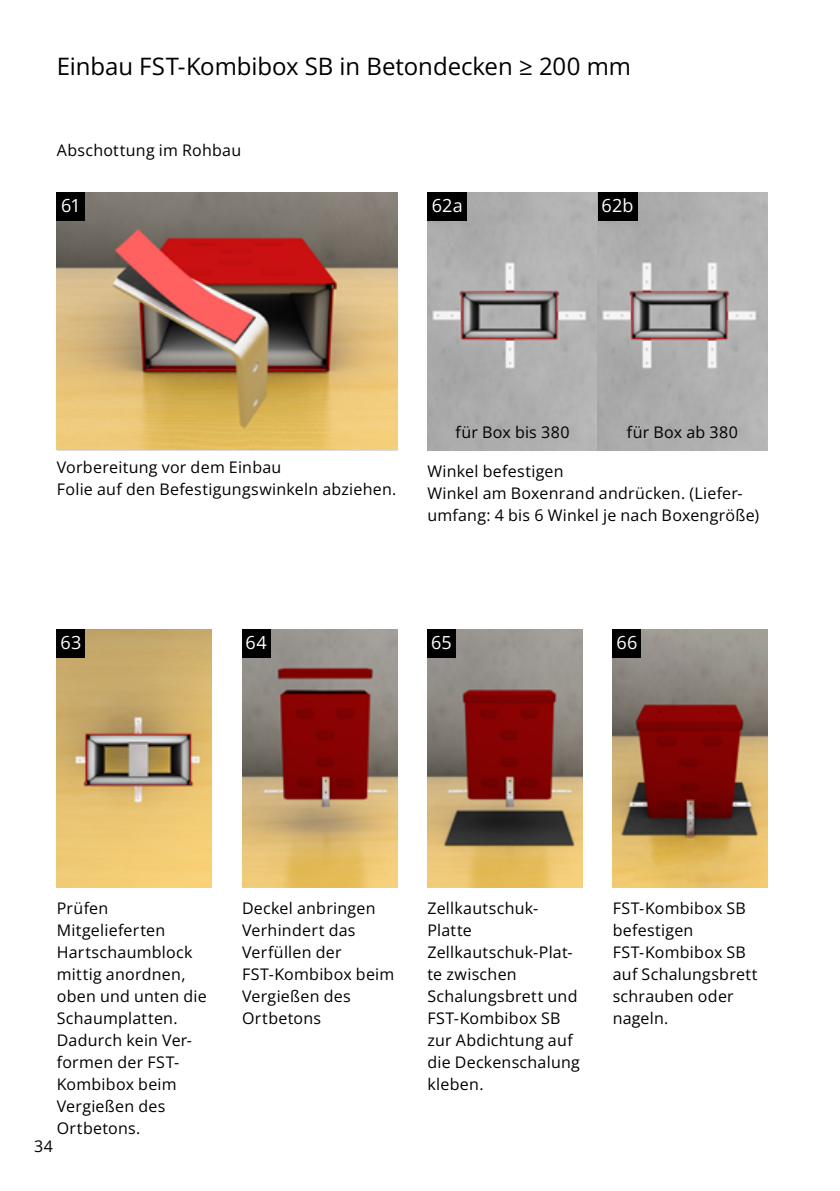
<style>
.page{position:relative;width:840px;height:1191px;background:#fff}
.page>*{position:absolute;margin:0;border:0;box-sizing:border-box;transform-origin:0 0}
.Überschrift_12pt{font:700 24px "Open Sans";letter-spacing:-.005em;color:#000}
.Nummer{font:700 18px "Open Sans";letter-spacing:.01em;color:#fff}
.copy_8pt{font:16px/22px "Open Sans";letter-spacing:.015em;color:#000}
.copy_8pt-2{font:700 16px/22px "Open Sans";letter-spacing:.015em;color:#000}
</style>
<div class="page">
<img style="left:57px;top:192px;width:340px;height:257px">
<img style="left:57px;top:629px;width:155px;height:258px">
<img style="left:242px;top:629px;width:155px;height:258px">
<img style="left:427px;top:629px;width:155px;height:258px">
<img style="left:427px;top:192px;width:340px;height:258px">
<img style="left:612px;top:629px;width:155px;height:258px">
<div style="left:57px;top:192px;width:28px;height:28px;background:#000"></div>
<div style="left:57px;top:629px;width:28px;height:29px;background:#000"></div>
<div style="left:242px;top:629px;width:28px;height:29px;background:#000"></div>
<div style="left:427px;top:629px;width:28px;height:29px;background:#000"></div>
<div style="left:427px;top:192px;width:40px;height:28px;background:#000"></div>
<div style="left:597px;top:192px;width:40px;height:28px;background:#000"></div>
<div style="left:612px;top:629px;width:28px;height:29px;background:#000"></div>
<p class="Überschrift_12pt" style="left:57px;top:50px;width:575px">Einbau FST-Kombibox SB in Betondecken ≥ 200 mm</p>
<p class="copy_8pt" style="left:57px;top:139px;width:186px">Abschottung im Rohbau</p>
<p class="Nummer" style="left:61px;top:193px;width:21px">61</p>
<p class="Nummer" style="left:431px;top:193px;width:33px">62a</p>
<p class="Nummer" style="left:601px;top:193px;width:33px">62b</p>
<p class="copy_8pt-2" style="left:57px;top:455px;width:226px">Vorbereitung vor dem Einbau</p>
<p class="copy_8pt" style="left:57px;top:477px;width:341px">Folie auf den Befestigungswinkeln abziehen.</p>
<p class="copy_8pt" style="left:455px;top:421px;width:115px">für Box bis 380</p>
<p class="copy_8pt" style="left:626px;top:421px;width:112px">für Box ab 380</p>
<p class="copy_8pt-2" style="left:427px;top:459px;width:138px">Winkel befestigen</p>
<p class="copy_8pt" style="left:427px;top:481px;width:333px">Winkel am Boxenrand andrücken. (Liefer&shy;umfang: 4 bis 6 Winkel je nach Boxengröße)</p>
<p class="Nummer" style="left:60px;top:630px;width:22px">63</p>
<p class="Nummer" style="left:245px;top:630px;width:23px">64</p>
<p class="Nummer" style="left:431px;top:630px;width:22px">65</p>
<p class="Nummer" style="left:616px;top:630px;width:22px">66</p>
<p class="copy_8pt-2" style="left:57px;top:896px;width:53px">Prüfen</p>
<p class="copy_8pt" style="left:57px;top:918px;width:151px">Mitgelieferten<br>Hartschaumblock mittig anordnen, oben und unten die<br>Schaumplatten.<br>Dadurch kein Ver&shy;formen der FST-<br>Kombibox beim<br>Vergießen des<br>Ortbetons.</p>
<p class="copy_8pt" style="left:34px;top:1135px;width:20px">34</p>
<p class="copy_8pt-2" style="left:242px;top:896px;width:135px">Deckel anbringen</p>
<p class="copy_8pt" style="left:242px;top:918px;width:154px">Verhindert das<br>Verfüllen der<br>FST-Kombibox beim<br>Vergießen des<br>Ortbetons</p>
<p class="copy_8pt-2" style="left:427px;top:896px;width:112px">Zellkautschuk-<br>Platte</p>
<p class="copy_8pt" style="left:427px;top:940px;width:154px">Zellkautschuk-Plat&shy;te zwischen<br>Schalungsbrett und<br>FST-Kombibox SB zur Abdichtung auf die Deckenschalung kleben.</p>
<p class="copy_8pt-2" style="left:612px;top:896px;width:135px">FST-Kombibox SB befestigen</p>
<p class="copy_8pt" style="left:612px;top:940px;width:146px">FST-Kombibox SB auf Schalungsbrett schrauben oder nageln.</p>
</div>
